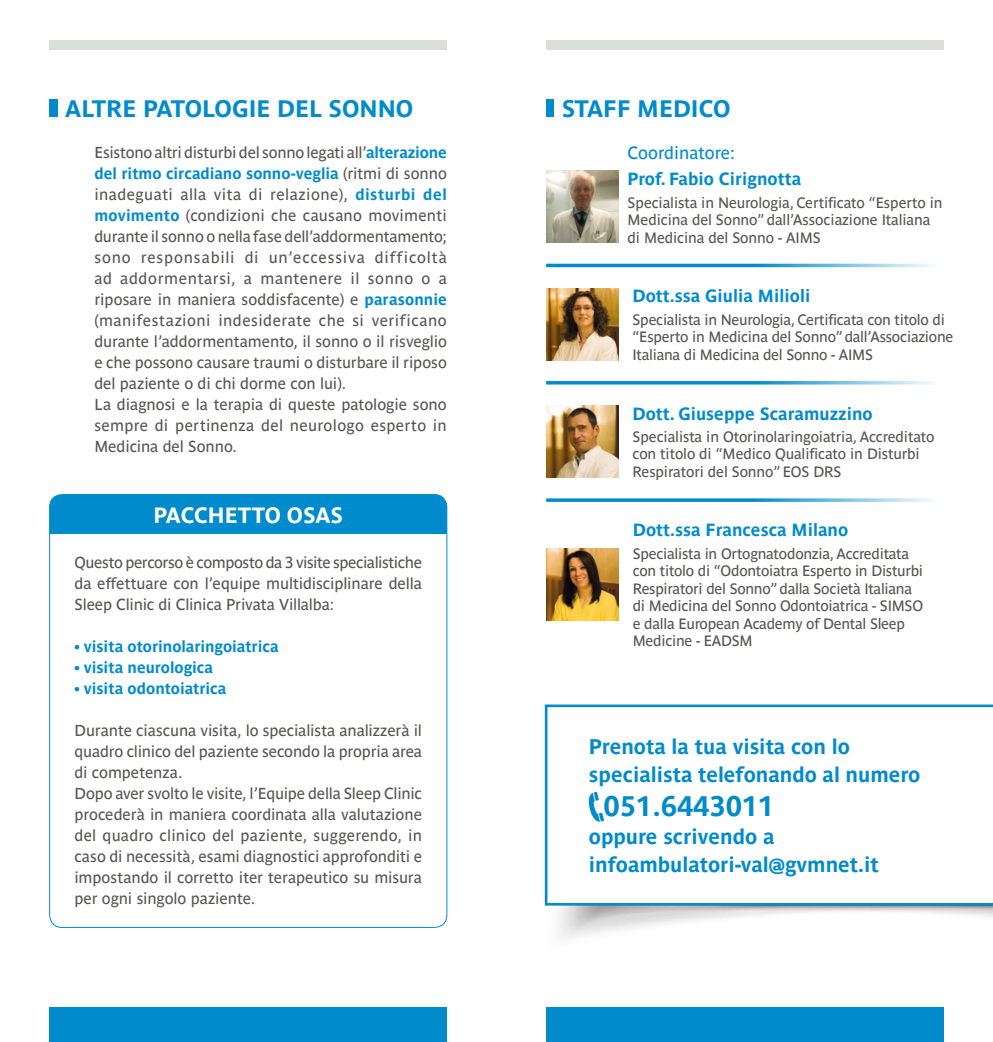
<style>
.page{position:relative;width:993px;height:1042px;background:#fff}
.page>*{position:absolute;margin:0;border:0;box-sizing:border-box;transform-origin:0 0}
.t1{font:700 28px "Parisine Ptf";letter-spacing:.02em;color:#008bcc}
.t2{font:700 23.62px "Parisine Ptf";color:#008bcc}
.t3{font:700 21.88px "Parisine Ptf";color:#fff}
.t4{font:700 21px/28px "Parisine Ptf";color:#008bcc}
.t5{font:700 17.5px "Parisine Ptf";color:#008bcc}
.t6{font:17.5px "Parisine Ptf";color:#008bcc}
.t7{font:15.75px/21px "Parisine Ptf";color:#575756}
.t8{font:700 15.75px "Parisine Ptf";letter-spacing:-.005em;color:#008bcc}
.t9{font:14.88px/17.5px "Parisine Ptf";letter-spacing:-.02em;color:#575756}
.s1{font-weight:700;color:#008bcc}
</style>
<div class="page">
<div style="left:546px;top:1007px;width:397px;height:35px;background:#008bcc"></div>
<div style="left:50px;top:1007px;width:396px;height:35px;background:#008bcc"></div>
<div style="left:50px;top:40px;width:396px;height:10px;background:#d9deda"></div>
<div style="left:546px;top:40px;width:397px;height:10px;background:#d9deda"></div>
<div style="left:546px;top:99px;width:7px;height:18px;background:#008bcc"></div>
<div style="left:50px;top:99px;width:7px;height:18px;background:#008bcc"></div>
<img style="left:546px;top:405px;width:72px;height:72px">
<img style="left:546px;top:288px;width:72px;height:72px">
<img style="left:546px;top:548px;width:72px;height:72px">
<hr style="left:546px;top:381px;width:391px;height:3px;background:#008bcc">
<hr style="left:546px;top:264px;width:391px;height:3px;background:#008bcc">
<svg style="left:546px;top:498px;width:386px;height:4px;background:#51afdb"></svg>
<img style="left:546px;top:171px;width:72px;height:72px">
<img style="left:546px;top:905px;width:446px;height:34px">
<svg style="left:544px;top:704px;width:448px;height:201px"></svg>
<svg style="left:586px;top:792px;width:18px;height:30px"></svg>
<div style="left:50px;top:494px;width:396px;height:40px;background:#008bcc"></div>
<h2 class="t2" style="left:65px;top:91px;width:349px">ALTRE PATOLOGIE DEL SONNO</h2>
<h2 class="t2" style="left:561px;top:91px;width:170px">STAFF MEDICO</h2>
<p class="t7" style="left:94px;top:141px;width:354px">Esistono altri disturbi del sonno legati all’<span class="s1">alterazione del ritmo circadiano sonno-veglia</span> (ritmi di sonno inadeguati alla vita di relazione), <span class="s1">disturbi del movimento</span> (condizioni che causano movimenti durante il sonno o nella fase dell’addormentamento; sono responsabili di un’eccessiva difficoltà ad addormentarsi, a mantenere il sonno o a riposare in maniera soddisfacente) e <span class="s1">parasonnie </span>(manifestazioni indesiderate che si verificano durante l’addormentamento, il sonno o il risveglio e che possono causare traumi o disturbare il riposo del paziente o di chi dorme con lui).<br>La diagnosi e la terapia di queste patologie sono sempre di pertinenza del neurologo esperto in Medicina del Sonno.</p>
<p class="t6" style="left:627px;top:140px;width:109px">Coordinatore:</p>
<p class="t5" style="left:627px;top:166px;width:175px">Prof. Fabio Cirignotta</p>
<p class="t9" style="left:627px;top:192px;width:316px">Specialista in Neurologia, Certificato “Esperto in<br>Medicina del Sonno” dall’Associazione Italiana di Medicina del Sonno - AIMS</p>
<p class="t5" style="left:632px;top:283px;width:179px">Dott.ssa Giulia Milioli</p>
<p class="t9" style="left:632px;top:309px;width:322px">Specialista in Neurologia, Certificata con titolo di “Esperto in Medicina del Sonno” dall’Associazione<br>Italiana di Medicina del Sonno - AIMS</p>
<p class="t5" style="left:632px;top:400px;width:242px">Dott. Giuseppe Scaramuzzino</p>
<p class="t9" style="left:632px;top:427px;width:303px">Specialista in Otorinolaringoiatria, Accreditato con titolo di “Medico Qualificato in Disturbi<br>Respiratori del Sonno” EOS DRS</p>
<h3 class="t3" style="left:153px;top:499px;width:191px">PACCHETTO OSAS</h3>
<p class="t7" style="left:74px;top:551px;width:349px;text-align:justify">Questo percorso è composto da 3 visite specialistiche da effettuare con l’equipe multidisciplinare della Sleep Clinic di Clinica Privata Villalba:</p>
<p class="t8" style="left:74px;top:635px;width:206px">• visita otorinolaringoiatrica</p>
<p class="t8" style="left:74px;top:656px;width:140px">• visita neurologica</p>
<p class="t8" style="left:74px;top:677px;width:153px">• visita odontoiatrica</p>
<p class="t7" style="left:74px;top:719px;width:349px">Durante ciascuna visita, lo specialista analizzerà il quadro clinico del paziente secondo la propria area di competenza.<br>Dopo aver svolto le visite, l’Equipe della Sleep Clinic procederà in maniera coordinata alla valutazione del quadro clinico del paziente, suggerendo, in caso di necessità, esami diagnostici approfonditi e impostando il corretto iter terapeutico su misura per ogni singolo paziente.</p>
<p class="t5" style="left:632px;top:517px;width:217px">Dott.ssa Francesca Milano</p>
<p class="t9" style="left:632px;top:543px;width:292px">Specialista in Ortognatodonzia, Accreditata con titolo di “Odontoiatra Esperto in Disturbi Respiratori del Sonno” dalla Società Italiana di Medicina del Sonno Odontoiatrica - SIMSO e dalla European Academy of Dental Sleep Medicine - EADSM</p>
<h3 class="t4" style="left:588px;top:731px;width:333px">Prenota la tua visita con lo specialista telefonando al numero</h3>
<h1 class="t1" style="left:603px;top:785px;width:172px">051.6443011</h1>
<h3 class="t4" style="left:588px;top:820px;width:291px">oppure scrivendo a infoambulatori-val@gvmnet.it</h3>
</div>
